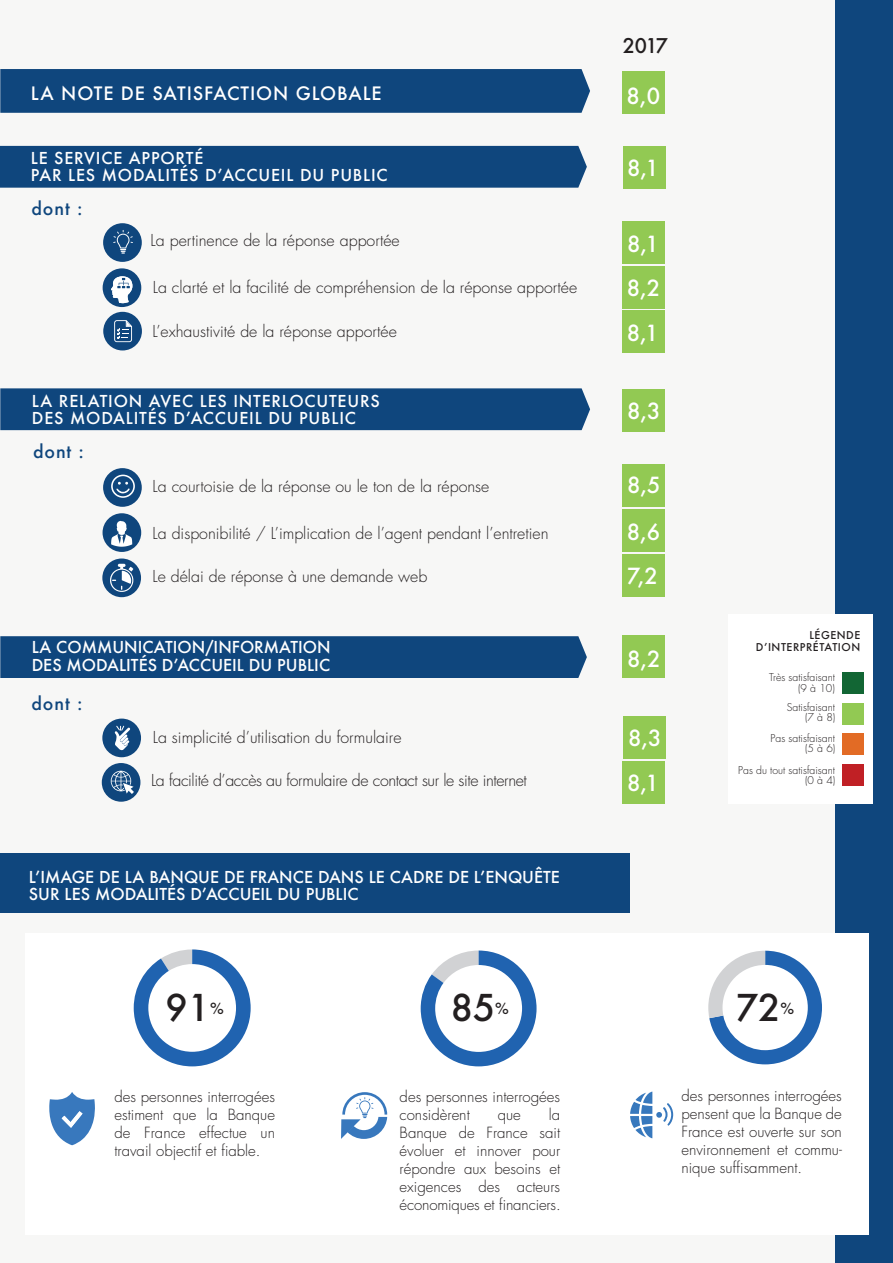
<style>
.page{position:relative;width:893px;height:1263px;background:#fff}
.page>*{position:absolute;margin:0;border:0;box-sizing:border-box;transform-origin:0 0}
.t1{font:500 36px "Futura";color:#231f20}
.t2{font:500 21.6px/44.7px "Futura";color:#fff}
.t3{font:500 19.8px "Futura";color:#231f20}
.t4{font:500 18px "Futura";letter-spacing:.05em;color:#fff}
.t5{font:500 17.85px "Futura";letter-spacing:.05em;color:#0f467d}
.t6{font:300 16.05px "Futura Std";color:#231f20}
.t7{font:500 16.05px/17.5px "Futura";color:#fff}
.t8{font:500 16.05px/17.5px "Futura";letter-spacing:.05em;color:#fff}
.t9{font:300 16.05px "Futura Std";letter-spacing:-.025em;color:#231f20}
.t10{font:300 15px/18px "Futura Std";color:#231f20;text-align:justify}
.t11{font:500 15px "Futura";color:#231f20}
.t12{font:300 10.5px "Futura Std";color:#231f20}
.t13{font:500 10.5px/12px "Futura";letter-spacing:.05em;color:#231f20;text-align:right}
</style>
<div class="page">
<div style="left:0;top:0;width:852px;height:1262px;background:#f7f7f6"></div>
<div style="left:0;top:69px;width:590px;height:44px;background:#0f467d"></div>
<div style="left:623px;top:71px;width:42px;height:43px;background:#92c953"></div>
<div style="left:835px;top:0;width:58px;height:1262px;background:#0f467d"></div>
<div style="left:103px;top:223px;width:39px;height:39px;background:#0f467d;border-radius:50%"></div>
<div style="left:103px;top:268px;width:38px;height:39px;background:#0f467d;border-radius:50%"></div>
<div style="left:103px;top:312px;width:39px;height:38px;background:#0f467d;border-radius:50%"></div>
<div style="left:623px;top:221px;width:42px;height:43px;background:#92c953"></div>
<div style="left:623px;top:266px;width:42px;height:43px;background:#92c953"></div>
<div style="left:623px;top:310px;width:42px;height:43px;background:#92c953"></div>
<div style="left:102px;top:718px;width:39px;height:39px;background:#0f467d;border-radius:50%"></div>
<div style="left:102px;top:763px;width:38px;height:39px;background:#0f467d;border-radius:50%"></div>
<div style="left:623px;top:717px;width:43px;height:42px;background:#92c953"></div>
<div style="left:623px;top:761px;width:42px;height:43px;background:#92c953"></div>
<div style="left:0;top:146px;width:587px;height:42px;background:#0f467d"></div>
<div style="left:623px;top:147px;width:43px;height:42px;background:#92c953"></div>
<div style="left:103px;top:468px;width:39px;height:39px;background:#0f467d;border-radius:50%"></div>
<div style="left:103px;top:513px;width:38px;height:39px;background:#0f467d;border-radius:50%"></div>
<div style="left:102px;top:558px;width:39px;height:39px;background:#0f467d;border-radius:50%"></div>
<div style="left:623px;top:465px;width:42px;height:42px;background:#92c953"></div>
<div style="left:623px;top:509px;width:42px;height:43px;background:#92c953"></div>
<div style="left:623px;top:554px;width:42px;height:43px;background:#92c953"></div>
<div style="left:0;top:388px;width:590px;height:42px;background:#0f467d"></div>
<div style="left:623px;top:389px;width:42px;height:43px;background:#92c953"></div>
<div style="left:0;top:636px;width:587px;height:42px;background:#0f467d"></div>
<div style="left:622px;top:635px;width:43px;height:42px;background:#92c953"></div>
<div style="left:728px;top:614px;width:145px;height:190px;background:#fff"></div>
<div style="left:842px;top:673px;width:21px;height:21px;background:#126634"></div>
<div style="left:842px;top:703px;width:21px;height:21px;background:#92c953"></div>
<div style="left:842px;top:733px;width:21px;height:22px;background:#e26b25"></div>
<div style="left:842px;top:765px;width:21px;height:21px;background:#c02025"></div>
<div style="left:26px;top:933px;width:843px;height:302px;background:#fff"></div>
<svg style="left:341px;top:1092px;width:46px;height:47px"></svg>
<svg style="left:630px;top:1091px;width:43px;height:47px"></svg>
<svg style="left:49px;top:1092px;width:46px;height:53px"></svg>
<svg style="left:111px;top:276px;width:21px;height:27px"></svg>
<svg style="left:114px;top:320px;width:18px;height:22px"></svg>
<svg style="left:113px;top:230px;width:20px;height:24px"></svg>
<svg style="left:111px;top:521px;width:21px;height:26px"></svg>
<svg style="left:110px;top:564px;width:23px;height:28px"></svg>
<svg style="left:111px;top:475px;width:24px;height:23px"></svg>
<svg style="left:115px;top:726px;width:15px;height:24px"></svg>
<svg style="left:111px;top:771px;width:23px;height:23px"></svg>
<svg style="left:134px;top:949px;width:117px;height:117px"></svg>
<svg style="left:421px;top:950px;width:116px;height:116px"></svg>
<svg style="left:708px;top:951px;width:114px;height:113px"></svg>
<div style="left:0;top:853px;width:630px;height:60px;background:#0f467d"></div>
<h3 class="t3" style="left:623px;top:32px;width:47px">2017</h3>
<p class="t4" style="left:31px;top:81px;width:352px">LA NOTE DE SATISFACTION GLOBALE</p>
<h2 class="t2" style="left:627px;top:73px;width:35px">8,0</h2>
<p class="t8" style="left:31px;top:149px;width:358px">LE SERVICE APPORTÉ<br>PAR LES MODALITÉS DʼACCUEIL DU PUBLIC</p>
<h2 class="t2" style="left:627px;top:145px;width:33px">8,1</h2>
<p class="t5" style="left:32px;top:196px;width:52px">dont :</p>
<p class="t6" style="left:151px;top:231px;width:251px">La pertinence de la réponse apportée</p>
<p class="t6" style="left:153px;top:277px;width:426px">La clarté et la facilité de compréhension de la réponse apportée</p>
<p class="t6" style="left:152px;top:321px;width:246px">L’exhaustivité de la réponse apportée</p>
<h2 class="t2" style="left:627px;top:221px;width:35px;text-align:justify">8,1<br>8,2<br>8,1</h2>
<p class="t8" style="left:32px;top:392px;width:349px">LA RELATION AVEC LES INTERLOCUTEURS<br>DES MODALITÉS DʼACCUEIL DU PUBLIC</p>
<h2 class="t2" style="left:627px;top:388px;width:35px">8,3</h2>
<p class="t5" style="left:33px;top:439px;width:52px">dont :</p>
<p class="t6" style="left:153px;top:476px;width:338px">La courtoisie de la réponse ou le ton de la réponse</p>
<p class="t6" style="left:153px;top:523px;width:397px">La disponibilité / L’implication de l’agent pendant l’entretien</p>
<p class="t6" style="left:153px;top:567px;width:276px">Le délai de réponse à une demande web</p>
<h2 class="t2" style="left:627px;top:461px;width:35px;line-height:46.8px">8,5<br>8,6</h2>
<h2 class="t2" style="left:627px;top:554px;width:32px">7,2</h2>
<p class="t7" style="left:32px;top:638px;width:300px">LA COMMUNICATION/INFORMATION<br>DES MODALITÉS DʼACCUEIL DU PUBLIC</p>
<h2 class="t2" style="left:627px;top:637px;width:35px">8,2</h2>
<p class="t5" style="left:32px;top:691px;width:52px">dont :</p>
<p class="t6" style="left:153px;top:727px;width:250px">La simplicité d’utilisation du formulaire</p>
<p class="t9" style="left:151px;top:770px;width:377px">La facilité d’accès au formulaire de contact sur le site internet</p>
<p class="t7" style="left:29px;top:868px;width:532px">LʼIMAGE DE LA BANQUE DE FRANCE DANS LE CADRE DE LʼENQUÊTE<br>SUR LES MODALITÉS DʼACCUEIL DU PUBLIC</p>
<h2 class="t2" style="left:627px;top:715px;width:36px">8,3<br>8,1</h2>
<p class="t13" style="left:756px;top:629px;width:106px">LÉGENDE<br>DʼINTERPRÉTATION</p>
<p class="t12" style="left:798px;top:682px;width:38px">(9 à 10)</p>
<p class="t12" style="left:805px;top:711px;width:32px">(7 à 8)</p>
<p class="t12" style="left:805px;top:742px;width:32px">(5 à 6)</p>
<p class="t12" style="left:805px;top:774px;width:32px">(0 à 4)</p>
<p class="t12" style="left:769px;top:671px;width:67px">Très satisfaisant</p>
<p class="t12" style="left:787px;top:701px;width:50px">Satisfaisant</p>
<p class="t12" style="left:771px;top:732px;width:66px">Pas satisfaisant</p>
<p class="t12" style="left:738px;top:763px;width:98px">Pas du tout satisfaisant</p>
<h1 class="t1" style="left:166px;top:983px;width:46px">91</h1>
<p class="t11" style="left:210px;top:998px;width:15px">%</p>
<h1 class="t1" style="left:451px;top:983px;width:46px">85</h1>
<p class="t11" style="left:495px;top:998px;width:15px">%</p>
<h1 class="t1" style="left:736px;top:983px;width:46px">72</h1>
<p class="t11" style="left:780px;top:998px;width:15px">%</p>
<p class="t10" style="left:114px;top:1088px;width:162px">des personnes interrogées estiment que la Banque de France effectue un travail objectif et fiable.</p>
<p class="t10" style="left:400px;top:1088px;width:162px">des personnes interrogées considèrent</p>
<p class="t10" style="left:400px;top:1106px;width:163px;text-indent:149px">la Banque de France sait évoluer et innover pour répondre aux besoins et exigences des acteurs économiques et financiers.</p>
<p class="t10" style="left:498px;top:1106px;width:25px">que</p>
<p class="t10" style="left:681px;top:1087px;width:162px">des personnes interrogées pensent que la Banque de France est ouverte sur son environnement et commu&shy;nique suffisamment.</p>
</div>
